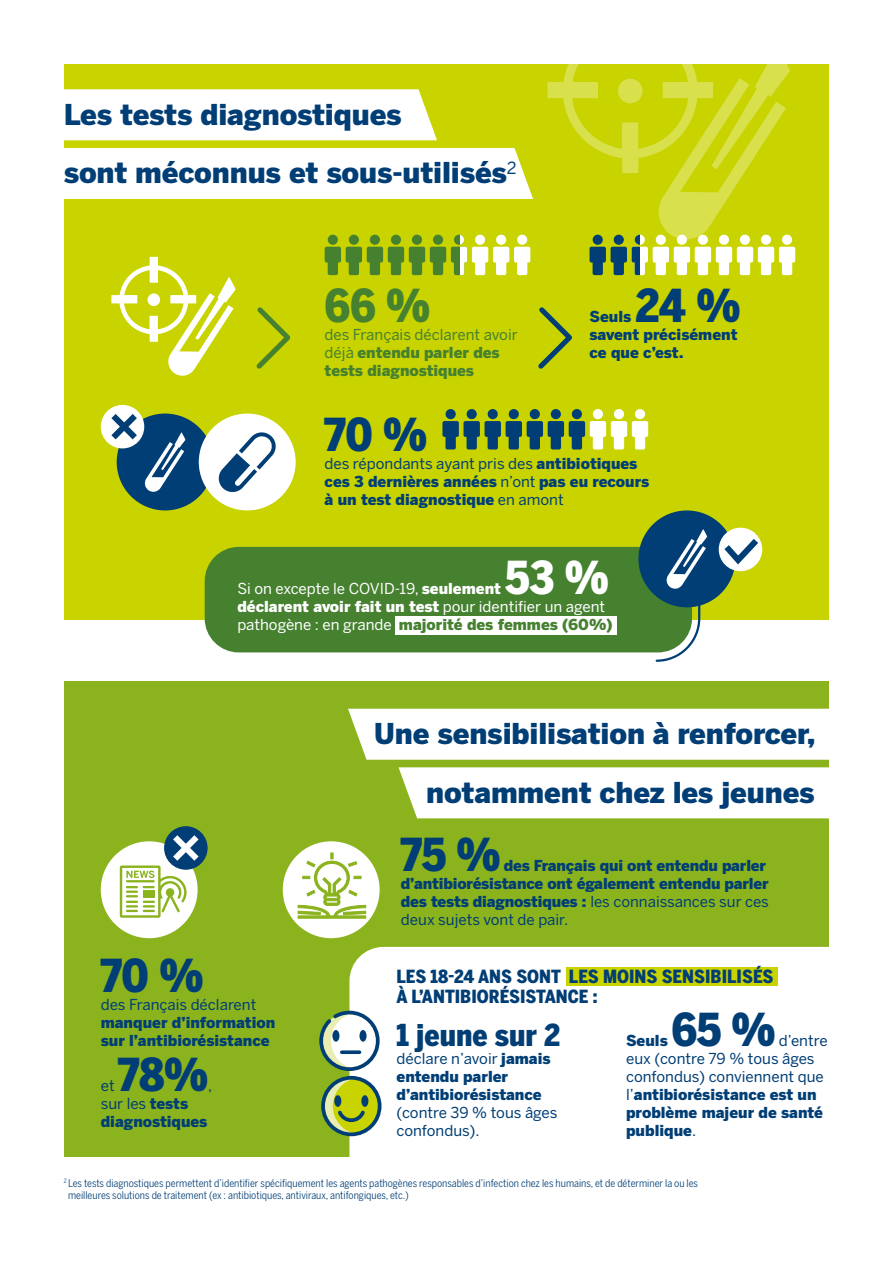
<style>
.page{position:relative;width:893px;height:1263px;background:#fff}
.page>*{position:absolute;margin:0;border:0;box-sizing:border-box;transform-origin:0 0}
.t1{font:900 45px "Benton Sans Condensed";letter-spacing:-.005em;color:#003e75}
.t2{font:900 45px "Benton Sans Condensed";color:#468130}
.t3{font:900 45px "Benton Sans Condensed";color:#fff}
.t4{font:900 30px "Benton Sans Condensed";color:#003e75}
.t5{font:900 28.5px/58.5px "Benton Sans";letter-spacing:-.005em;color:#003e75}
.t6{font:900 18px/19.5px "Benton Sans Condensed";color:#003e75}
.t7{font:900 15px/18px "Benton Sans";letter-spacing:-.005em;color:#003e75}
.t8{font:15px/18px "Benton Sans";color:#003e75}
.t9{font:900 15px/18px "Benton Sans";color:#468130}
.t10{font:15px/18px "Benton Sans";color:#fff}
.t11{font:10.5px/12.6px "Benton Sans Condensed";color:#003e75}
.s1{font-weight:400}
.s2{font-weight:400;color:#fff}
.s3{font-weight:900}
</style>
<div class="page">
<div style="left:64px;top:64px;width:764px;height:555px;background:#c8d300"></div>
<div style="left:64px;top:682px;width:764px;height:475px;background:#8ab31d"></div>
<div style="left:205px;top:547px;width:487px;height:105px;background:#468130;border-radius:34px"></div>
<div style="left:349px;top:947px;width:535px;height:263px;background:#fff;border-radius:34px"></div>
<div style="left:64px;top:89px;width:373px;height:51px;background:#fff"></div>
<div style="left:348px;top:709px;width:481px;height:51px;background:#fff"></div>
<div style="left:64px;top:148px;width:469px;height:51px;background:#fff"></div>
<div style="left:399px;top:767px;width:430px;height:51px;background:#fff"></div>
<svg style="left:325px;top:235px;width:205px;height:40px"></svg>
<div style="left:517px;top:235px;width:10px;height:10px;background:#fff;border-radius:50%"></div>
<svg style="left:442px;top:409px;width:206px;height:40px"></svg>
<div style="left:635px;top:409px;width:10px;height:10px;background:#fff;border-radius:50%"></div>
<svg style="left:547px;top:64px;width:248px;height:211px"></svg>
<div style="left:782px;top:235px;width:10px;height:10px;background:#fff;border-radius:50%"></div>
<svg style="left:538px;top:307px;width:34px;height:62px"></svg>
<svg style="left:256px;top:307px;width:35px;height:62px"></svg>
<svg style="left:111px;top:257px;width:125px;height:119px"></svg>
<div style="left:638px;top:510px;width:97px;height:97px;background:#003e75;border-radius:50%"></div>
<div style="left:719px;top:528px;width:43px;height:43px;background:#fff;border-radius:50%"></div>
<svg style="left:718px;top:532px;width:45px;height:37px"></svg>
<div style="left:395px;top:616px;width:222px;height:19px;background:#fff"></div>
<div style="left:566px;top:967px;width:211px;height:19px;background:#c8d300"></div>
<div style="left:117px;top:414px;width:97px;height:96px;background:#003e75;border-radius:50%"></div>
<div style="left:199px;top:414px;width:97px;height:96px;background:#fff;border-radius:50%"></div>
<div style="left:101px;top:405px;width:43px;height:43px;background:#fff;border-radius:50%"></div>
<svg style="left:105px;top:408px;width:80px;height:84px"></svg>
<svg style="left:218px;top:432px;width:58px;height:60px"></svg>
<svg style="left:654px;top:529px;width:53px;height:133px"></svg>
<div style="left:101px;top:841px;width:97px;height:97px;background:#fff;border-radius:50%"></div>
<svg style="left:164px;top:826px;width:44px;height:44px"></svg>
<svg style="left:120px;top:829px;width:85px;height:89px"></svg>
<svg style="left:319px;top:1011px;width:62px;height:125px"></svg>
<div style="left:283px;top:841px;width:97px;height:97px;background:#fff;border-radius:50%"></div>
<svg style="left:297px;top:853px;width:69px;height:66px"></svg>
<h3 class="t5" style="left:64px;top:86px;width:454px">Les tests diagnostiques<br>sont méconnus et sous-utilisés<sup>2</sup></h3>
<h1 class="t2" style="left:325px;top:277px;width:107px">66 %</h1>
<p class="t9" style="left:325px;top:326px;width:195px"><span class="s1">des Français déclarent avoir déjà</span> entendu parler des tests diagnostiques</p>
<h1 class="t1" style="left:325px;top:406px;width:104px">70 %</h1>
<p class="t7" style="left:325px;top:455px;width:326px"><span class="s1">des répondants ayant pris des</span> antibiotiques ces 3 dernières années <span class="s1">n’ont</span> pas eu recours à un test diagnostique <span class="s1">en amont</span></p>
<h1 class="t1" style="left:636px;top:277px;width:106px">24 %</h1>
<p class="t7" style="left:589px;top:344px;width:95px">ce que c’est.</p>
<p class="t7" style="left:589px;top:308px;width:149px">Seuls<br>savent précisément</p>
<h1 class="t3" style="left:505px;top:549px;width:105px">53 %</h1>
<p class="t9" style="left:237px;top:616px;width:377px"><span class="s2">pathogène : en grande</span> majorité des femmes (60%)</p>
<p class="t10" style="left:237px;top:580px;width:369px">Si on excepte le COVID-19, <span class="s3">seulement<br>déclarent avoir fait un test</span> pour identifier un agent</p>
<h1 class="t1" style="left:101px;top:946px;width:104px">70 %</h1>
<p class="t8" style="left:101px;top:995px;width:157px">des Français déclarent</p>
<p class="t7" style="left:101px;top:1013px;width:176px">manquer d’information sur l’antibiorésistance</p>
<p class="t8" style="left:101px;top:1076px;width:15px">et</p>
<h1 class="t1" style="left:118px;top:1045px;width:91px">78%</h1>
<p class="t8" style="left:208px;top:1076px;width:6px">,</p>
<p class="t7" style="left:101px;top:1094px;width:108px"><span class="s1">sur les</span> tests diagnostiques</p>
<h3 class="t5" style="left:374px;top:705px;width:443px;text-align:right">Une sensibilisation à renforcer, notamment chez les jeunes</h3>
<h1 class="t1" style="left:401px;top:826px;width:101px">75 %</h1>
<p class="t7" style="left:401px;top:857px;width:369px;text-indent:103px">des Français qui ont entendu parler d’antibiorésistance ont également entendu parler des tests diagnostiques : <span class="s1">les connaissances sur ces deux sujets vont de pair.</span></p>
<p class="t6" style="left:396px;top:967px;width:378px">LES 18-24 ANS SONT LES MOINS SENSIBILISÉS<br>À L’ANTIBIORÉSISTANCE :</p>
<h2 class="t4" style="left:396px;top:1015px;width:165px">1 jeune sur 2</h2>
<p class="t7" style="left:396px;top:1049px;width:156px"><span class="s1">déclare n’avoir</span> jamais entendu parler d’antibiorésistance</p>
<p class="t8" style="left:396px;top:1103px;width:162px">(contre 39 % tous âges confondus).</p>
<h1 class="t1" style="left:671px;top:1001px;width:105px">65 %</h1>
<p class="t7" style="left:626px;top:1032px;width:43px">Seuls</p>
<p class="t8" style="left:626px;top:1032px;width:203px;text-indent:153px">d’entre eux (contre 79 % tous âges confondus) conviennent que l’<span class="s3">antibiorésistance est un problème majeur de santé publique</span>.</p>
<p class="t11" style="left:68px;top:1176px;width:632px;text-indent:-4px"><sup>2</sup> Les tests diagnostiques permettent d’identifier spécifiquement les agents pathogènes responsables d’infection chez les humains, et de déterminer la ou les meilleures solutions de traitement (ex : antibiotiques, antiviraux, antifongiques, etc.)</p>
</div>
